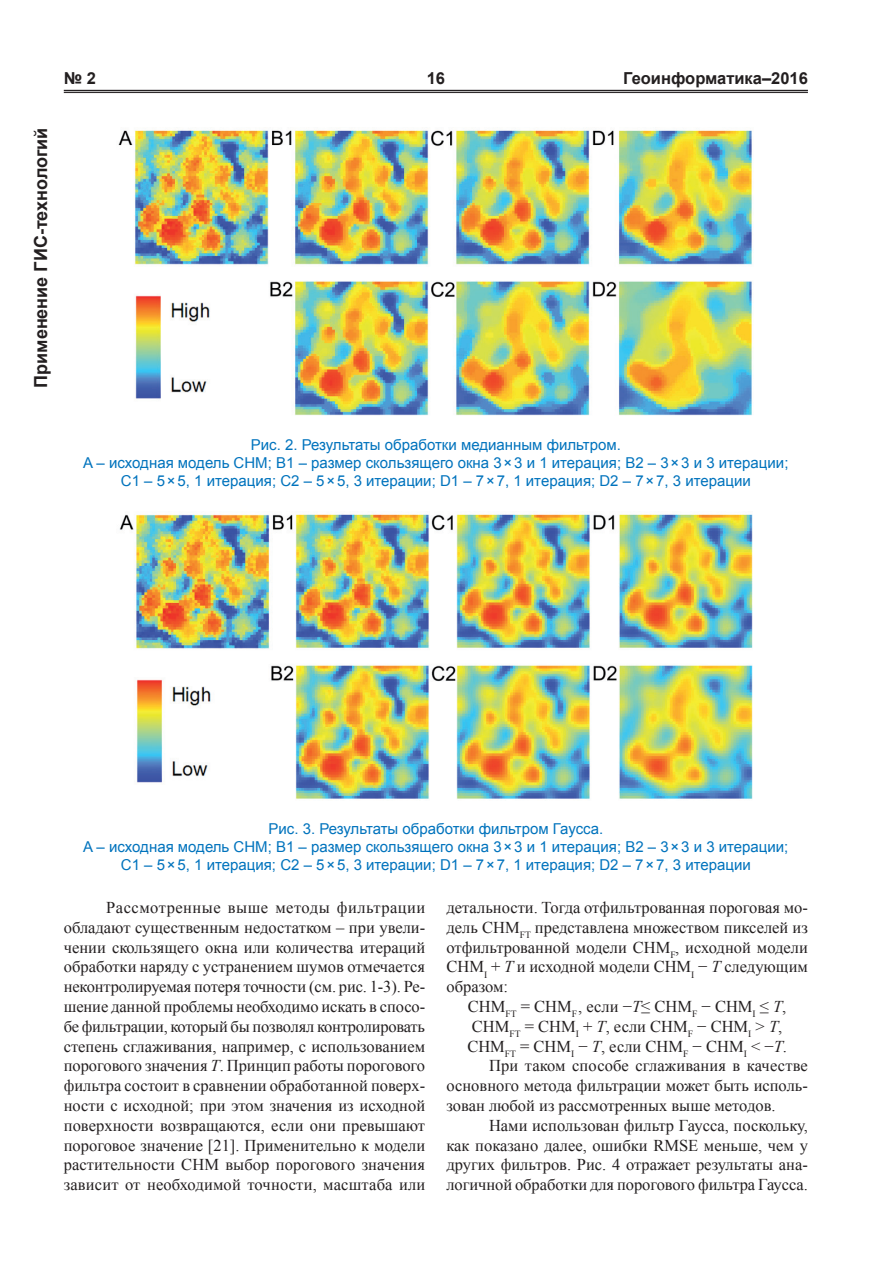
<style>
.page{position:relative;width:893px;height:1263px;background:#fff}
.page>*{position:absolute;margin:0;border:0;box-sizing:border-box;transform-origin:0 0}
.t1{font:700 18px "Arial";color:#231f20}
.t2{font:16.5px/19.8px "Times New Roman";color:#231f20;text-align:justify}
.t3{font:700 16.5px "Arial";color:#231f20}
.t4{font:15px/18px "Arial";color:#0073bd;text-align:center}
.s1{font-style:italic}
</style>
<div class="page">
<hr style="left:64px;top:90px;width:744px;height:1px;background:#231f20">
<hr style="left:64px;top:92px;width:744px;height:1px;background:#231f20">
<img style="left:118px;top:130px;width:634px;height:286px">
<img style="left:119px;top:514px;width:634px;height:285px">
<p class="t3" style="left:64px;top:68px;width:34px">№ 2</p>
<p class="t3" style="left:427px;top:68px;width:20px">16</p>
<p class="t3" style="left:623px;top:68px;width:186px">Геоинформатика–2016</p>
<p class="t1" style="left:29px;top:388px;width:262px;rotate:-90deg">Применение ГИС-технологий</p>
<p class="t4" style="left:83px;top:436px;width:707px">Рис. 2. Результаты обработки медианным фильтром.<br>A – исходная модель CHM; B1 – размер скользящего окна 3×3 и 1 итерация; B2 – 3×3 и 3 итерации;<br>C1 – 5×5, 1 итерация; C2 – 5×5, 3 итерации; D1 – 7×7, 1 итерация; D2 – 7×7, 3 итерации</p>
<p class="t4" style="left:83px;top:820px;width:707px">Рис. 3. Результаты обработки фильтром Гаусса.<br>A – исходная модель CHM; B1 – размер скользящего окна 3×3 и 1 итерация; B2 – 3×3 и 3 итерации;<br>C1 – 5×5, 1 итерация; C2 – 5×5, 3 итерации; D1 – 7×7, 1 итерация; D2 – 7×7, 3 итерации</p>
<p class="t2" style="left:64px;top:897px;width:363px;text-indent:43px">Рассмотренные выше методы фильтрации обладают существенным недостатком – при увели&shy;чении скользящего окна или количества итераций обработки наряду с устранением шумов отмечается неконтролируемая потеря точности (см. рис. 1-3). Ре&shy;шение данной проблемы необходимо искать в спосо&shy;бе фильтрации, который бы позволял контролировать степень сглаживания, например, с использованием порогового значения <span class="s1">T</span>. Принцип работы порогового фильтра состоит в сравнении обработанной поверх&shy;ности с исходной; при этом значения из исходной поверхности возвращаются, если они превышают пороговое значение [21]. Применительно к модели растительности CHM выбор порогового значения зависит от необходимой точности, масштаба или</p>
<p class="t2" style="left:446px;top:897px;width:363px">детальности. Тогда отфильтрованная пороговая мо&shy;дель CHM<sub>FT</sub> представлена множеством пикселей из отфильтрованной модели CHM<sub>F</sub>, исходной модели CHM<sub>I</sub> + <span class="s1">T</span> и исходной модели CHM<sub>I</sub> − <span class="s1">T</span> следующим образом:</p>
<p class="t2" style="left:468px;top:996px;width:320px">CHM<sub>FT</sub> = CHM<sub>F</sub>, если −<span class="s1">T</span>≤ CHM<sub>F</sub> − CHM<sub>I</sub> ≤ <span class="s1">T</span>,</p>
<p class="t2" style="left:472px;top:1016px;width:312px">CHM<sub>FT</sub> = CHM<sub>I</sub> + <span class="s1">T</span>, если CHM<sub>F</sub> − CHM<sub>I</sub> &gt; <span class="s1">T</span>,</p>
<p class="t2" style="left:467px;top:1036px;width:321px">CHM<sub>FT</sub> = CHM<sub>I</sub> − <span class="s1">T</span>, если CHM<sub>F</sub> − CHM<sub>I</sub> &lt; −<span class="s1">T</span>.</p>
<p class="t2" style="left:489px;top:1056px;width:320px">При таком способе сглаживания в качестве</p>
<p class="t2" style="left:446px;top:1075px;width:363px">основного метода фильтрации может быть исполь-</p>
<p class="t2" style="left:446px;top:1095px;width:331px">зован любой из рассмотренных выше методов.</p>
<p class="t2" style="left:489px;top:1115px;width:320px">Нами использован фильтр Гаусса, поскольку,</p>
<p class="t2" style="left:446px;top:1135px;width:363px">как показано далее, ошибки RMSE меньше, чем у</p>
<p class="t2" style="left:446px;top:1155px;width:363px">других фильтров. Рис. 4 отражает результаты ана-</p>
<p class="t2" style="left:446px;top:1174px;width:363px">логичной обработки для порогового фильтра Гаусса.</p>
</div>
